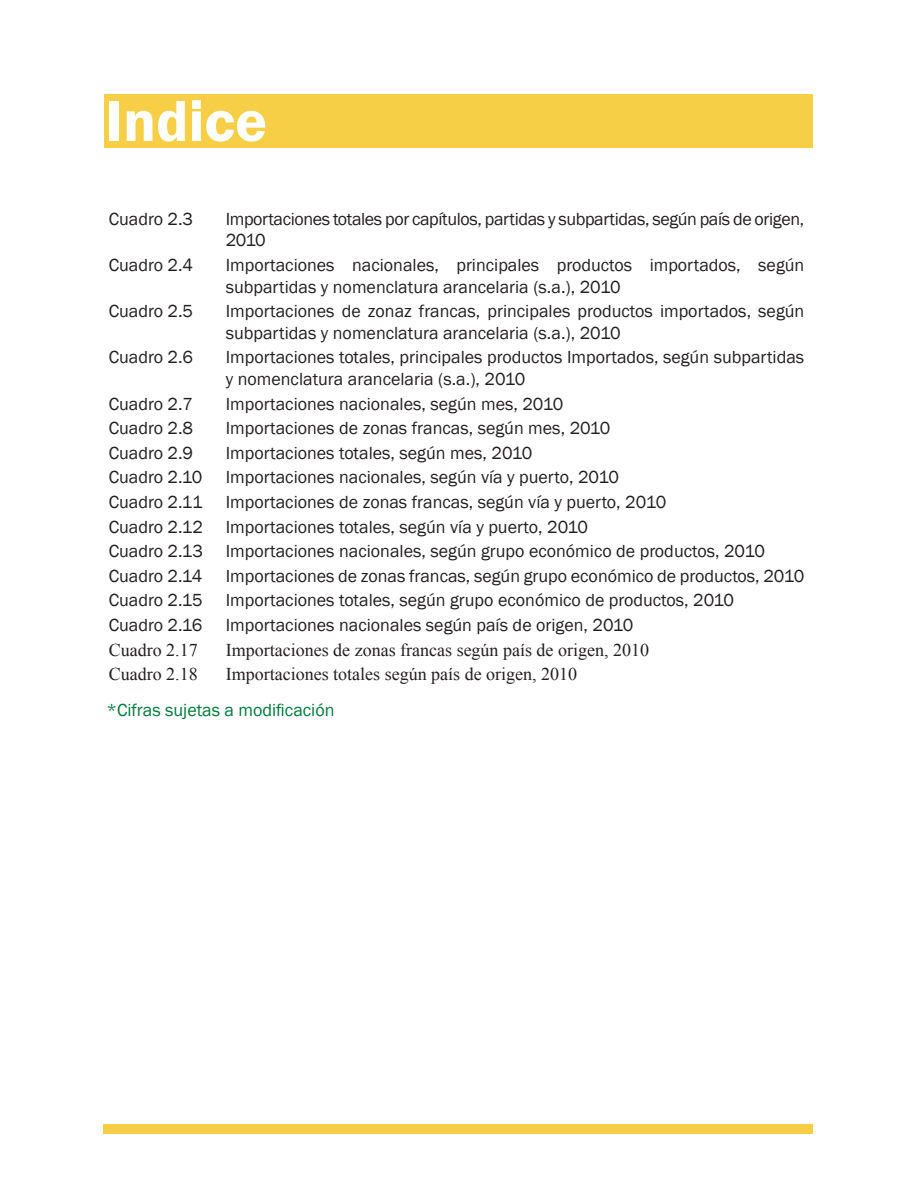
<style>
.page{position:relative;width:918px;height:1188px;background:#fff}
.page>*{position:absolute;margin:0;border:0;box-sizing:border-box;transform-origin:0 0}
.titulo_1{font:600 60px "Franklin Gothic";color:#fff}
.contenido{font:18px/21.6px "Franklin Gothic";color:#231f20}
.t1{font:18px "Times New Roman";color:#231f20}
.contenido-2{font:18px/21.6px "Franklin Gothic";letter-spacing:-.02em;color:#231f20}
.texto_verde{font:18px "Franklin Gothic";color:#007a3a}
</style>
<div class="page">
<div style="left:104px;top:94px;width:709px;height:54px;background:#f6cf46"></div>
<div style="left:104px;top:1125px;width:709px;height:9px;background:#f6cf46"></div>
<p class="titulo_1" style="left:106px;top:84px;width:163px">Indice</p>
<p class="contenido" style="left:109px;top:208px;width:86px">Cuadro 2.3</p>
<p class="contenido-2" style="left:226px;top:208px;width:580px">Importaciones totales por capítulos, partidas y subpartidas, según país de origen,<br>2010</p>
<p class="contenido" style="left:109px;top:255px;width:86px">Cuadro 2.4</p>
<p class="contenido" style="left:226px;top:255px;width:580px">Importaciones nacionales, principales productos importados, según subpartidas y nomenclatura arancelaria (s.a.), 2010</p>
<p class="contenido" style="left:109px;top:301px;width:86px">Cuadro 2.5</p>
<p class="contenido" style="left:226px;top:301px;width:580px">Importaciones de zonaz francas, principales productos importados, según subpartidas y nomenclatura arancelaria (s.a.), 2010</p>
<p class="contenido" style="left:109px;top:347px;width:86px">Cuadro 2.6</p>
<p class="contenido" style="left:226px;top:347px;width:580px">Importaciones totales, principales productos Importados, según subpartidas y nomenclatura arancelaria (s.a.), 2010</p>
<p class="contenido" style="left:109px;top:393px;width:86px">Cuadro 2.7</p>
<p class="contenido" style="left:226px;top:393px;width:339px">Importaciones nacionales, según mes, 2010</p>
<p class="contenido" style="left:109px;top:418px;width:86px">Cuadro 2.8</p>
<p class="contenido" style="left:226px;top:418px;width:386px">Importaciones de zonas francas, según mes, 2010</p>
<p class="contenido" style="left:109px;top:442px;width:86px">Cuadro 2.9</p>
<p class="contenido" style="left:226px;top:442px;width:308px">Importaciones totales, según mes, 2010</p>
<p class="contenido" style="left:109px;top:467px;width:95px">Cuadro 2.10</p>
<p class="contenido" style="left:226px;top:467px;width:395px">Importaciones nacionales, según vía y puerto, 2010</p>
<p class="contenido" style="left:109px;top:492px;width:95px">Cuadro 2.11</p>
<p class="contenido" style="left:226px;top:492px;width:442px">Importaciones de zonas francas, según vía y puerto, 2010</p>
<p class="contenido" style="left:109px;top:516px;width:96px">Cuadro 2.12</p>
<p class="contenido" style="left:226px;top:516px;width:364px">Importaciones totales, según vía y puerto, 2010</p>
<p class="contenido" style="left:109px;top:541px;width:96px">Cuadro 2.13</p>
<p class="contenido" style="left:226px;top:541px;width:541px">Importaciones nacionales, según grupo económico de productos, 2010</p>
<p class="contenido" style="left:109px;top:565px;width:95px">Cuadro 2.14</p>
<p class="contenido" style="left:226px;top:565px;width:580px">Importaciones de zonas francas, según grupo económico de productos, 2010</p>
<p class="contenido" style="left:109px;top:590px;width:96px">Cuadro 2.15</p>
<p class="contenido" style="left:226px;top:590px;width:510px">Importaciones totales, según grupo económico de productos, 2010</p>
<p class="contenido" style="left:109px;top:615px;width:95px">Cuadro 2.16</p>
<p class="contenido" style="left:226px;top:615px;width:409px">Importaciones nacionales según país de origen, 2010</p>
<p class="t1" style="left:109px;top:637px;width:90px">Cuadro 2.17</p>
<p class="t1" style="left:226px;top:637px;width:425px">Importaciones de zonas francas según país de origen, 2010</p>
<p class="t1" style="left:109px;top:662px;width:90px">Cuadro 2.18</p>
<p class="t1" style="left:226px;top:662px;width:353px">Importaciones totales según país de origen, 2010</p>
<p class="texto_verde" style="left:106px;top:699px;width:230px">*Cifras sujetas a modificación</p>
</div>
